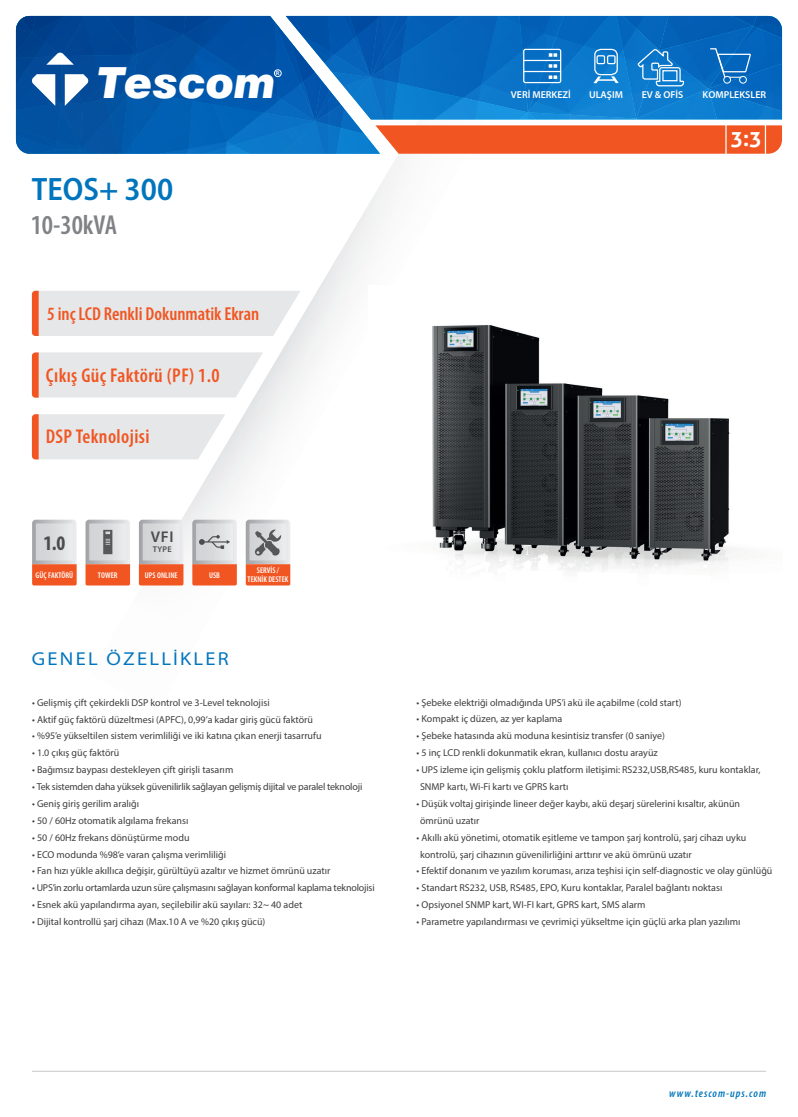
<style>
.page{position:relative;width:798px;height:1117px;background:#fff}
.page>*{position:absolute;margin:0;border:0;box-sizing:border-box;transform-origin:0 0}
.t1{font:italic 900 42.88px "Swiss 721 BT";color:#fff}
.t2{font:600 semi-condensed 32.5px "Myriad Pro";color:#0075bd}
.t3{font:600 condensed 27.5px "Myriad Pro";color:#808285}
.t4{font:700 21.25px "Aller";color:#fff}
.t5{font:700 condensed 20.75px "Myriad Pro";color:#4b4c4d}
.t6{font:600 condensed 20px "Myriad Pro";letter-spacing:.02em;color:#f15622}
.t7{font:600 condensed 18.75px "Myriad Pro";color:#f15622}
.t8{font:semi-expanded 18.75px "Myriad Pro";letter-spacing:.12em;color:#0075bd}
.t9{font:600 15.62px "Myriad Pro";color:#4b4c4d}
.t10{font:italic 600 condensed 11.25px "Myriad Pro";letter-spacing:.09em;color:#0075bd}
.t11{font:10px/16.9px "Myriad Pro";color:#3e3e3f}
.t12{font:10px "Myriad Pro";letter-spacing:-.02em;color:#3e3e3f}
.t13{font:600 10px "Myriad Pro";color:#fff}
.t14{font:600 condensed 8.25px/9.4px "Myriad Pro";color:#fff;text-align:center}
.t15{font:600 8.25px "Myriad Pro";color:#4b4c4d}
.t16{font:700 5.12px "Arial";color:#fff}
</style>
<div class="page">
<img style="left:90px;top:155px;width:312px;height:431px">
<div style="left:32px;top:291px;width:268px;height:45px;background:#e6e7e9"></div>
<svg style="left:32px;top:352px;width:231px;height:45px;background:#e7e4e4"></svg>
<svg style="left:32px;top:414px;width:193px;height:45px;background:#e8e3e3"></svg>
<hr style="left:32px;top:1070px;width:733px;height:1px;background:#c7c8ca">
<img style="left:368px;top:286px;width:379px;height:300px">
<svg style="left:85px;top:517px;width:207px;height:68px"></svg>
<svg style="left:32px;top:519px;width:45px;height:66px;background:#dfafa0"></svg>
<svg style="left:16px;top:16px;width:766px;height:138px;background:#2e6baa"></svg>
<h1 class="t1" style="left:98px;top:56px;width:179px">Tescom</h1>
<p class="t16" style="left:276px;top:70px;width:5px">R</p>
<h2 class="t2" style="left:32px;top:169px;width:143px">TEOS+ 300</h2>
<h3 class="t3" style="left:31px;top:208px;width:88px">10-30kVA</h3>
<h3 class="t7" style="left:47px;top:302px;width:213px">5 inç LCD Renkli Dokunmatik Ekran</h3>
<h3 class="t6" style="left:46px;top:363px;width:175px">Çıkış Güç Faktörü (PF) 1.0</h3>
<h3 class="t6" style="left:46px;top:424px;width:105px">DSP Teknolojisi</h3>
<h3 class="t5" style="left:44px;top:530px;width:23px">1.0</h3>
<h3 class="t9" style="left:151px;top:527px;width:24px">VFI</h3>
<p class="t15" style="left:153px;top:544px;width:21px">TYPE</p>
<p class="t14" style="left:36px;top:570px;width:39px">GÜÇ FAKTÖRÜ</p>
<p class="t14" style="left:98px;top:570px;width:21px">TOWER</p>
<p class="t14" style="left:209px;top:570px;width:12px">USB</p>
<p class="t14" style="left:145px;top:570px;width:34px">UPS ONLINE</p>
<p class="t14" style="left:247px;top:565px;width:42px">SERVİS /<br>TEKNİK DESTEK</p>
<h3 class="t8" style="left:32px;top:647px;width:198px">GENEL ÖZELLİKLER</h3>
<p class="t11" style="left:32px;top:693px;width:239px">• Gelişmiş çift çekirdekli DSP kontrol ve 3-Level teknolojisi</p>
<p class="t11" style="left:32px;top:710px;width:282px">• Aktif güç faktörü düzeltmesi (APFC), 0,99’a kadar giriş gücü faktörü</p>
<p class="t11" style="left:32px;top:727px;width:291px">• %95’e yükseltilen sistem verimliliği ve iki katına çıkan enerji tasarrufu</p>
<p class="t11" style="left:32px;top:744px;width:89px">• 1.0 çıkış güç faktörü</p>
<p class="t11" style="left:32px;top:761px;width:203px">• Bağımsız baypası destekleyen çift girişli tasarım</p>
<p class="t12" style="left:32px;top:780px;width:331px">• Tek sistemden daha yüksek güvenilirlik sağlayan gelişmiş dijital ve paralel teknoloji</p>
<p class="t11" style="left:32px;top:794px;width:108px">• Geniş giriş gerilim aralığı</p>
<p class="t11" style="left:32px;top:811px;width:158px">• 50 / 60Hz otomatik algılama frekansı</p>
<p class="t11" style="left:32px;top:828px;width:159px">• 50 / 60Hz frekans dönüştürme modu</p>
<p class="t11" style="left:32px;top:845px;width:195px">• ECO modunda %98’e varan çalışma verimliliği</p>
<p class="t11" style="left:32px;top:862px;width:300px">• Fan hızı yükle akıllıca değişir, gürültüyü azaltır ve hizmet ömrünü uzatır</p>
<p class="t12" style="left:32px;top:881px;width:344px">• UPS’in zorlu ortamlarda uzun süre çalışmasını sağlayan konformal kaplama teknolojisi</p>
<p class="t11" style="left:32px;top:896px;width:271px">• Esnek akü yapılandırma ayarı, seçilebilir akü sayıları: 32~ 40 adet</p>
<p class="t11" style="left:32px;top:912px;width:235px">• Dijital kontrollü şarj cihazı (Max.10 A ve %20 çıkış gücü)</p>
<p class="t13" style="left:510px;top:88px;width:61px">VERİ MERKEZİ</p>
<p class="t13" style="left:588px;top:88px;width:36px">ULAŞIM</p>
<p class="t13" style="left:641px;top:88px;width:43px">EV &amp; OFİS</p>
<p class="t13" style="left:702px;top:88px;width:65px">KOMPLEKSLER</p>
<h3 class="t4" style="left:730px;top:125px;width:33px">3:3</h3>
<p class="t11" style="left:416px;top:693px;width:266px">• Şebeke elektriği olmadığında UPS’i akü ile açabilme (cold start)</p>
<p class="t11" style="left:416px;top:710px;width:147px">• Kompakt iç düzen, az yer kaplama</p>
<p class="t11" style="left:416px;top:727px;width:250px">• Şebeke hatasında akü moduna kesintisiz transfer (0 saniye)</p>
<p class="t11" style="left:416px;top:744px;width:243px">• 5 inç LCD renkli dokunmatik ekran, kullanıcı dostu arayüz</p>
<p class="t11" style="left:420px;top:761px;width:342px;text-indent:-4px">• UPS izleme için gelişmiş çoklu platform iletişimi: RS232,USB,RS485, kuru kontaklar,<br>SNMP kartı, Wi-Fi kartı ve GPRS kartı</p>
<p class="t11" style="left:420px;top:794px;width:321px;text-indent:-4px">• Düşük voltaj girişinde lineer değer kaybı, akü deşarj sürelerini kısaltır, akünün ömrünü uzatır</p>
<p class="t11" style="left:420px;top:828px;width:327px;text-indent:-4px">• Akıllı akü yönetimi, otomatik eşitleme ve tampon şarj kontrolü, şarj cihazı uyku kontrolü, şarj cihazının güvenilirliğini arttırır ve akü ömrünü uzatır</p>
<p class="t11" style="left:416px;top:862px;width:357px">• Efektif donanım ve yazılım koruması, arıza teşhisi için self-diagnostic ve olay günlüğü</p>
<p class="t11" style="left:416px;top:879px;width:307px">• Standart RS232, USB, RS485, EPO, Kuru kontaklar, Paralel bağlantı noktası</p>
<p class="t11" style="left:416px;top:896px;width:230px">• Opsiyonel SNMP kart, WI-FI kart, GPRS kart, SMS alarm</p>
<p class="t11" style="left:416px;top:912px;width:325px">• Parametre yapılandırması ve çevrimiçi yükseltme için güçlü arka plan yazılımı</p>
<p class="t10" style="left:669px;top:1086px;width:98px">www.tescom-ups.com</p>
</div>
